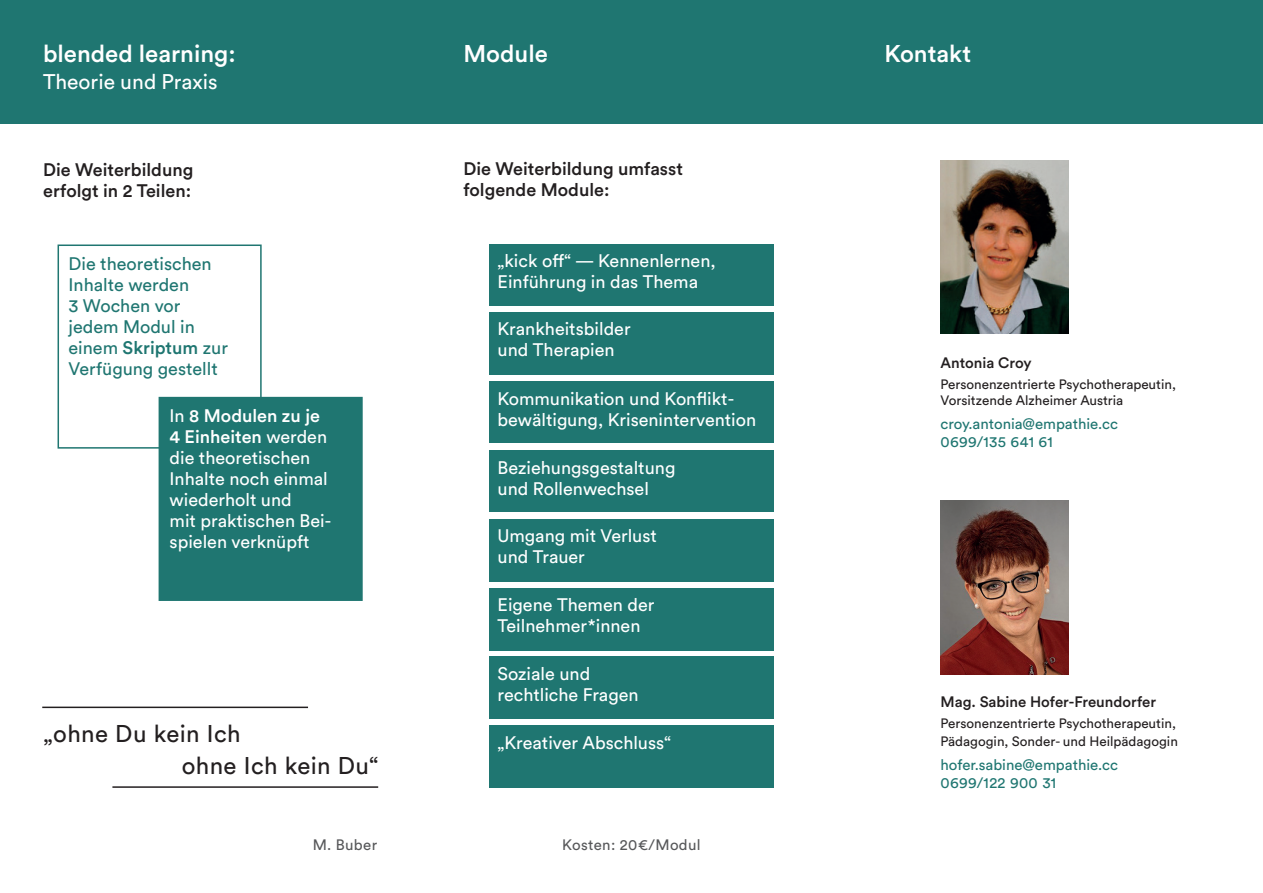
<style>
.page{position:relative;width:1263px;height:893px;background:#fff}
.page>*{position:absolute;margin:0;border:0;box-sizing:border-box;transform-origin:0 0}
.t1{font:500 24px "Circular Std";color:#fff}
.t2{font:24px/31.8px "Circular Std";letter-spacing:.015em;color:#231f20}
.t3{font:21px "Circular Std";color:#fff}
.t4{font:18px/21px "Circular Std";color:#fff}
.t5{font:18px/21px "Circular Std";color:#1f7671}
.t6{font:500 18px/21px "Circular Std";color:#231f20}
.t7{font:15px/18px "Circular Std";color:#1f7671}
.t8{font:500 15px "Circular Std";color:#231f20}
.t9{font:15px "Circular Std";letter-spacing:.025em;color:#57585a}
.t10{font:13.5px/18px "Circular Std";color:#231f20}
.s1{font-weight:500}
</style>
<div class="page">
<div style="left:0;top:0;width:1263px;height:123px;background:#1f7671"></div>
<img style="left:940px;top:501px;width:129px;height:173px">
<div style="left:58px;top:244px;width:204px;height:205px;border:2px solid #1f7671"></div>
<div style="left:159px;top:398px;width:203px;height:202px;background:#1f7671"></div>
<div style="left:159px;top:397px;width:204px;height:204px;border:2px solid #1f7671"></div>
<hr style="left:112px;top:786px;width:266px;height:2px;background:#231f20">
<hr style="left:42px;top:707px;width:266px;height:1px;background:#231f20">
<div style="left:489px;top:244px;width:285px;height:61px;background:#1f7671"></div>
<div style="left:489px;top:312px;width:285px;height:63px;background:#1f7671"></div>
<div style="left:489px;top:450px;width:285px;height:62px;background:#1f7671"></div>
<div style="left:489px;top:382px;width:285px;height:61px;background:#1f7671"></div>
<div style="left:489px;top:519px;width:285px;height:62px;background:#1f7671"></div>
<div style="left:489px;top:588px;width:285px;height:62px;background:#1f7671"></div>
<div style="left:489px;top:657px;width:285px;height:62px;background:#1f7671"></div>
<div style="left:489px;top:725px;width:285px;height:63px;background:#1f7671"></div>
<img style="left:940px;top:161px;width:129px;height:173px">
<h1 class="t1" style="left:43px;top:38px;width:194px">blended learning:</h1>
<p class="t3" style="left:43px;top:69px;width:176px">Theorie und Praxis</p>
<p class="t6" style="left:43px;top:158px;width:152px">Die Weiterbildung erfolgt in 2 Teilen:</p>
<p class="t5" style="left:69px;top:253px;width:161px">Die theoretischen<br>Inhalte werden<br>3 Wochen vor jedem Modul in einem <span class="s1">Skriptum</span> zur<br>Verfügung gestellt</p>
<p class="t4" style="left:170px;top:405px;width:163px">In <span class="s1">8 Modulen zu je<br>4 Einheiten</span> werden die theoretischen<br>Inhalte noch einmal wiederholt und<br>mit praktischen Bei&shy;spielen verknüpft</p>
<h1 class="t2" style="left:182px;top:717px;width:198px;text-indent:-138px">„ohne Du kein Ich<br>ohne Ich kein Du“</h1>
<p class="t9" style="left:313px;top:836px;width:66px">M. Buber</p>
<h1 class="t1" style="left:463px;top:38px;width:86px">Module</h1>
<h1 class="t1" style="left:884px;top:38px;width:88px">Kontakt</h1>
<p class="t6" style="left:463px;top:158px;width:221px">Die Weiterbildung umfasst folgende Module:</p>
<p class="t4" style="left:497px;top:250px;width:220px">„kick off“ — Kennenlernen,<br>Einführung in das Thema</p>
<p class="t4" style="left:497px;top:318px;width:135px">Krankheitsbilder und Therapien</p>
<p class="t4" style="left:497px;top:387px;width:260px;line-height:21.6px">Kommunikation und Konflikt&shy;bewältigung, Krisenintervention</p>
<p class="t4" style="left:497px;top:456px;width:179px;line-height:21.6px">Beziehungsgestaltung und Rollenwechsel</p>
<p class="t4" style="left:497px;top:525px;width:161px">Umgang mit Verlust und Trauer</p>
<p class="t4" style="left:497px;top:594px;width:158px">Eigene Themen der<br>Teilnehmer*innen</p>
<p class="t4" style="left:497px;top:662px;width:143px;line-height:21.6px">Soziale und rechtliche Fragen</p>
<p class="t4" style="left:497px;top:731px;width:175px">„Kreativer Abschluss“</p>
<p class="t9" style="left:562px;top:835px;width:140px">Kosten: 20€/Modul</p>
<p class="t8" style="left:940px;top:353px;width:92px">Antonia Croy</p>
<p class="t10" style="left:940px;top:376px;width:237px;line-height:16.2px">Personenzentrierte Psychotherapeutin,<br>Vorsitzende Alzheimer Austria</p>
<p class="t7" style="left:940px;top:415px;width:179px">croy.antonia@empathie.cc<br>0699/135 641 61</p>
<p class="t8" style="left:940px;top:692px;width:217px">Mag. Sabine Hofer-Freundorfer</p>
<p class="t10" style="left:940px;top:714px;width:239px">Personenzentrierte Psychotherapeutin,<br>Pädagogin, Sonder- und Heilpädagogin</p>
<p class="t7" style="left:940px;top:756px;width:179px">hofer.sabine@empathie.cc<br>0699/122 900 31</p>
</div>
